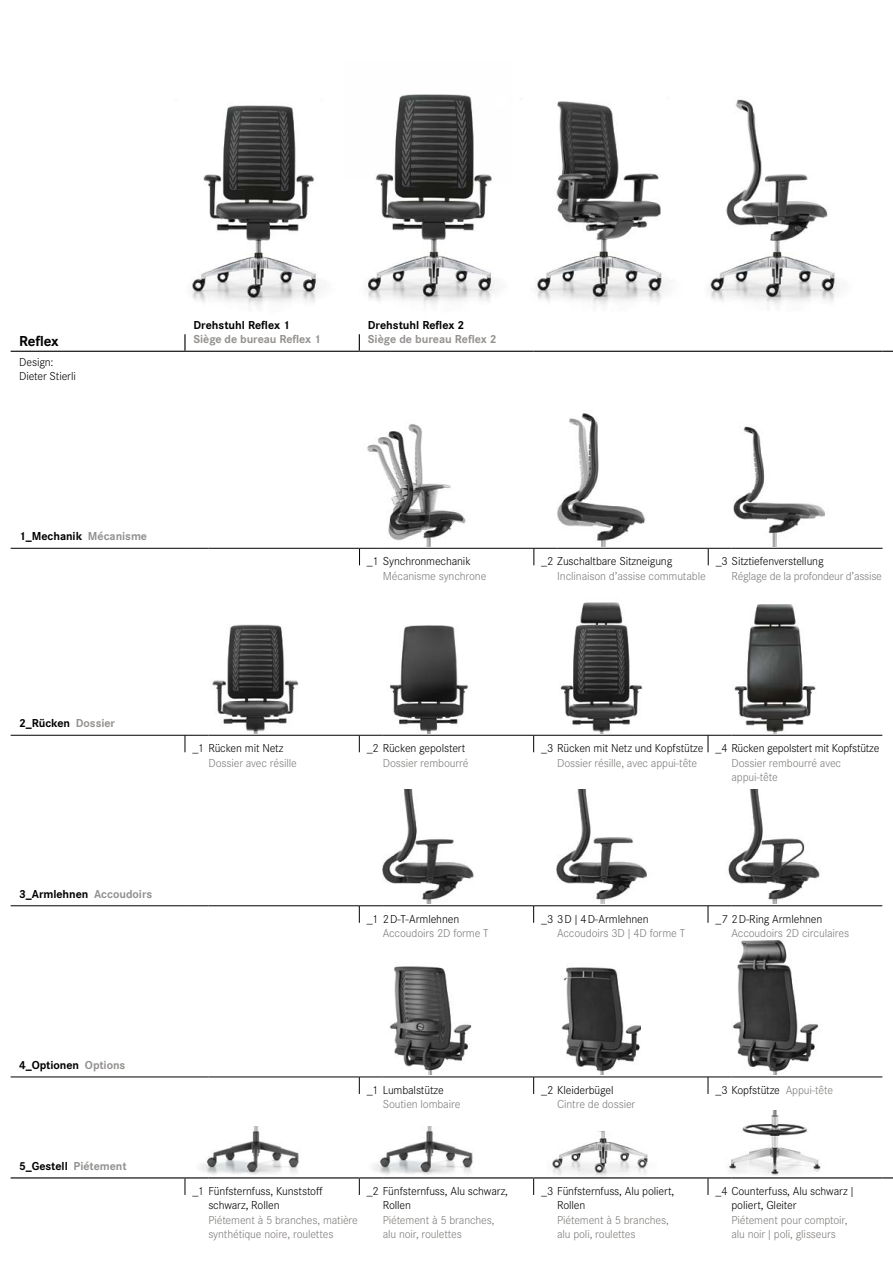
<style>
.page{position:relative;width:893px;height:1263px;background:#fff}
.page>*{position:absolute;margin:0;border:0;box-sizing:border-box;transform-origin:0 0}
.t1{font:700 15px "Corporate S";color:#000}
.t2{font:300 12px/14.4px "Corporate S";letter-spacing:-.01em;color:#7f7c7a}
.t3{font:300 12px/14.4px "Corporate S";letter-spacing:-.01em;color:#000}
.t4{font:700 12px "Corporate S";letter-spacing:-.005em;color:#000}
.t5{font:700 12px "Corporate S";letter-spacing:-.005em;color:#949290}
.s1{color:#949290}
.s2{color:#7f7c7a}
</style>
<div class="page">
<img style="left:552px;top:1132px;width:111px;height:47px">
<img style="left:382px;top:789px;width:92px;height:114px">
<img style="left:556px;top:789px;width:91px;height:114px">
<img style="left:728px;top:789px;width:93px;height:114px">
<img style="left:372px;top:1126px;width:101px;height:49px">
<img style="left:561px;top:967px;width:79px;height:107px">
<img style="left:390px;top:966px;width:82px;height:108px">
<img style="left:732px;top:940px;width:87px;height:134px">
<img style="left:367px;top:424px;width:99px;height:122px">
<img style="left:557px;top:413px;width:88px;height:133px">
<img style="left:733px;top:426px;width:92px;height:120px">
<img style="left:212px;top:624px;width:87px;height:109px">
<img style="left:390px;top:625px;width:78px;height:108px">
<img style="left:734px;top:604px;width:82px;height:129px">
<img style="left:727px;top:1110px;width:94px;height:66px">
<img style="left:199px;top:1126px;width:100px;height:49px">
<img style="left:560px;top:602px;width:83px;height:131px">
<img style="left:191px;top:105px;width:129px;height:201px">
<img style="left:535px;top:101px;width:131px;height:204px">
<img style="left:710px;top:99px;width:129px;height:206px">
<img style="left:367px;top:94px;width:130px;height:211px">
<hr style="left:11px;top:548px;width:174px;height:1px;background:#000">
<svg style="left:185px;top:548px;width:24px;height:1px"></svg>
<hr style="left:209px;top:548px;width:151px;height:1px;background:#000">
<hr style="left:383px;top:548px;width:151px;height:1px;background:#000">
<svg style="left:534px;top:548px;width:23px;height:17px"></svg>
<hr style="left:557px;top:548px;width:151px;height:1px;background:#000">
<svg style="left:708px;top:548px;width:24px;height:17px"></svg>
<hr style="left:732px;top:548px;width:150px;height:1px;background:#000">
<svg style="left:359px;top:548px;width:24px;height:17px"></svg>
<hr style="left:11px;top:1177px;width:174px;height:1px;background:#000">
<svg style="left:185px;top:1177px;width:23px;height:18px"></svg>
<hr style="left:208px;top:1177px;width:151px;height:1px;background:#000">
<svg style="left:359px;top:1177px;width:24px;height:18px"></svg>
<hr style="left:383px;top:1177px;width:151px;height:1px;background:#000">
<svg style="left:533px;top:1177px;width:24px;height:18px"></svg>
<hr style="left:557px;top:1177px;width:151px;height:1px;background:#000">
<svg style="left:708px;top:1177px;width:23px;height:18px"></svg>
<hr style="left:731px;top:1177px;width:151px;height:1px;background:#000">
<hr style="left:11px;top:905px;width:174px;height:1px;background:#000">
<svg style="left:185px;top:905px;width:23px;height:1px"></svg>
<hr style="left:208px;top:905px;width:151px;height:1px;background:#000">
<hr style="left:383px;top:905px;width:151px;height:1px;background:#000">
<svg style="left:533px;top:905px;width:24px;height:18px"></svg>
<hr style="left:557px;top:905px;width:151px;height:1px;background:#000">
<svg style="left:708px;top:905px;width:23px;height:18px"></svg>
<hr style="left:731px;top:905px;width:151px;height:1px;background:#000">
<svg style="left:359px;top:905px;width:24px;height:18px"></svg>
<hr style="left:11px;top:1077px;width:174px;height:1px;background:#000">
<svg style="left:185px;top:1077px;width:23px;height:1px"></svg>
<hr style="left:208px;top:1077px;width:151px;height:1px;background:#000">
<hr style="left:383px;top:1077px;width:151px;height:1px;background:#000">
<svg style="left:533px;top:1077px;width:24px;height:17px"></svg>
<hr style="left:557px;top:1077px;width:151px;height:1px;background:#000">
<svg style="left:708px;top:1077px;width:23px;height:17px"></svg>
<hr style="left:731px;top:1077px;width:151px;height:1px;background:#000">
<svg style="left:359px;top:1077px;width:24px;height:17px"></svg>
<hr style="left:11px;top:735px;width:174px;height:1px;background:#000">
<hr style="left:208px;top:735px;width:151px;height:1px;background:#000">
<hr style="left:383px;top:735px;width:151px;height:1px;background:#000">
<svg style="left:533px;top:735px;width:24px;height:17px"></svg>
<hr style="left:557px;top:735px;width:151px;height:1px;background:#000">
<svg style="left:708px;top:735px;width:23px;height:17px"></svg>
<hr style="left:731px;top:735px;width:151px;height:1px;background:#000">
<svg style="left:359px;top:735px;width:24px;height:17px"></svg>
<svg style="left:185px;top:735px;width:23px;height:17px"></svg>
<hr style="left:11px;top:351px;width:174px;height:1px;background:#000">
<hr style="left:185px;top:351px;width:174px;height:1px;background:#000">
<hr style="left:359px;top:351px;width:175px;height:1px;background:#000">
<hr style="left:534px;top:351px;width:348px;height:1px;background:#000">
<svg style="left:184px;top:334px;width:2px;height:17px"></svg>
<svg style="left:359px;top:334px;width:1px;height:17px"></svg>
<p class="t4" style="left:193px;top:318px;width:98px">Drehstuhl Reflex 1</p>
<p class="t4" style="left:368px;top:318px;width:98px">Drehstuhl Reflex 2</p>
<p class="t1" style="left:19px;top:332px;width:41px">Reflex</p>
<p class="t5" style="left:193px;top:332px;width:129px">Siège de bureau Reflex 1</p>
<p class="t5" style="left:368px;top:332px;width:130px">Siège de bureau Reflex 2</p>
<p class="t3" style="left:19px;top:354px;width:58px">Design:<br>Dieter Stierli</p>
<p class="t4" style="left:19px;top:529px;width:130px">1_Mechanik <span class="s1">Mécanisme</span></p>
<p class="t3" style="left:367px;top:554px;width:105px">_1 Synchronmechanik</p>
<p class="t2" style="left:383px;top:568px;width:105px">Mécanisme synchrone</p>
<p class="t3" style="left:541px;top:554px;width:133px">_2 Zuschaltbare Sitzneigung</p>
<p class="t2" style="left:557px;top:568px;width:150px">Inclinaison d’assise commutable</p>
<p class="t3" style="left:716px;top:554px;width:109px">_3 Sitztiefenverstellung</p>
<p class="t2" style="left:732px;top:568px;width:152px">Réglage de la profondeur d’assise</p>
<p class="t4" style="left:19px;top:716px;width:98px">2_Rücken <span class="s1">Dossier</span></p>
<p class="t3" style="left:192px;top:741px;width:92px">_1 Rücken mit Netz</p>
<p class="t2" style="left:208px;top:755px;width:90px">Dossier avec résille</p>
<p class="t4" style="left:19px;top:887px;width:135px">3_Armlehnen <span class="s1">Accoudoirs</span></p>
<p class="t3" style="left:367px;top:741px;width:100px">_2 Rücken gepolstert</p>
<p class="t2" style="left:383px;top:755px;width:87px">Dossier rembourré</p>
<p class="t3" style="left:367px;top:911px;width:94px">_1 2D-T-Armlehnen</p>
<p class="t2" style="left:383px;top:926px;width:107px">Accoudoirs 2D forme T</p>
<p class="t3" style="left:541px;top:741px;width:164px">_3 Rücken mit Netz und Kopfstütze</p>
<p class="t2" style="left:557px;top:755px;width:142px">Dossier résille, avec appui-tête</p>
<p class="t3" style="left:715px;top:741px;width:165px">_4 Rücken gepolstert mit Kopfstütze</p>
<p class="t2" style="left:731px;top:755px;width:111px">Dossier rembourré avec appui-tête</p>
<p class="t3" style="left:541px;top:911px;width:109px">_3 3D|4D-Armlehnen</p>
<p class="t2" style="left:557px;top:926px;width:129px">Accoudoirs 3D|4D forme T</p>
<p class="t3" style="left:715px;top:911px;width:108px">_7 2D-Ring Armlehnen</p>
<p class="t2" style="left:731px;top:926px;width:119px">Accoudoirs 2D circulaires</p>
<p class="t4" style="left:19px;top:1058px;width:108px">4_Optionen <span class="s1">Options</span></p>
<p class="t4" style="left:19px;top:1159px;width:109px">5_Gestell <span class="s1">Piétement</span></p>
<p class="t3" style="left:367px;top:1083px;width:79px">_1 Lumbalstütze</p>
<p class="t2" style="left:383px;top:1097px;width:79px">Soutien lombaire</p>
<p class="t3" style="left:208px;top:1184px;width:116px;text-indent:-16px">_1 Fünfsternfuss, Kunststoff schwarz, Rollen</p>
<p class="t2" style="left:208px;top:1212px;width:151px">Piétement à 5 branches, matière synthétique noire, roulettes</p>
<p class="t3" style="left:383px;top:1184px;width:127px;text-indent:-16px">_2 Fünfsternfuss, Alu schwarz,<br>Rollen</p>
<p class="t2" style="left:383px;top:1212px;width:113px">Piétement à 5 branches, alu noir, roulettes</p>
<p class="t3" style="left:541px;top:1083px;width:74px">_2 Kleiderbügel</p>
<p class="t2" style="left:557px;top:1097px;width:80px">Cintre de dossier</p>
<p class="t3" style="left:557px;top:1184px;width:119px;text-indent:-16px">_3 Fünfsternfuss, Alu poliert,<br>Rollen</p>
<p class="t2" style="left:557px;top:1212px;width:113px">Piétement à 5 branches, alu poli, roulettes</p>
<p class="t3" style="left:715px;top:1083px;width:119px">_3 Kopfstütze <span class="s2">Appui-tête</span></p>
<p class="t3" style="left:731px;top:1184px;width:125px;text-indent:-16px">_4 Counterfuss, Alu schwarz| poliert, Gleiter</p>
<p class="t2" style="left:731px;top:1212px;width:118px">Piétement pour comptoir, alu noir|poli, glisseurs</p>
</div>
